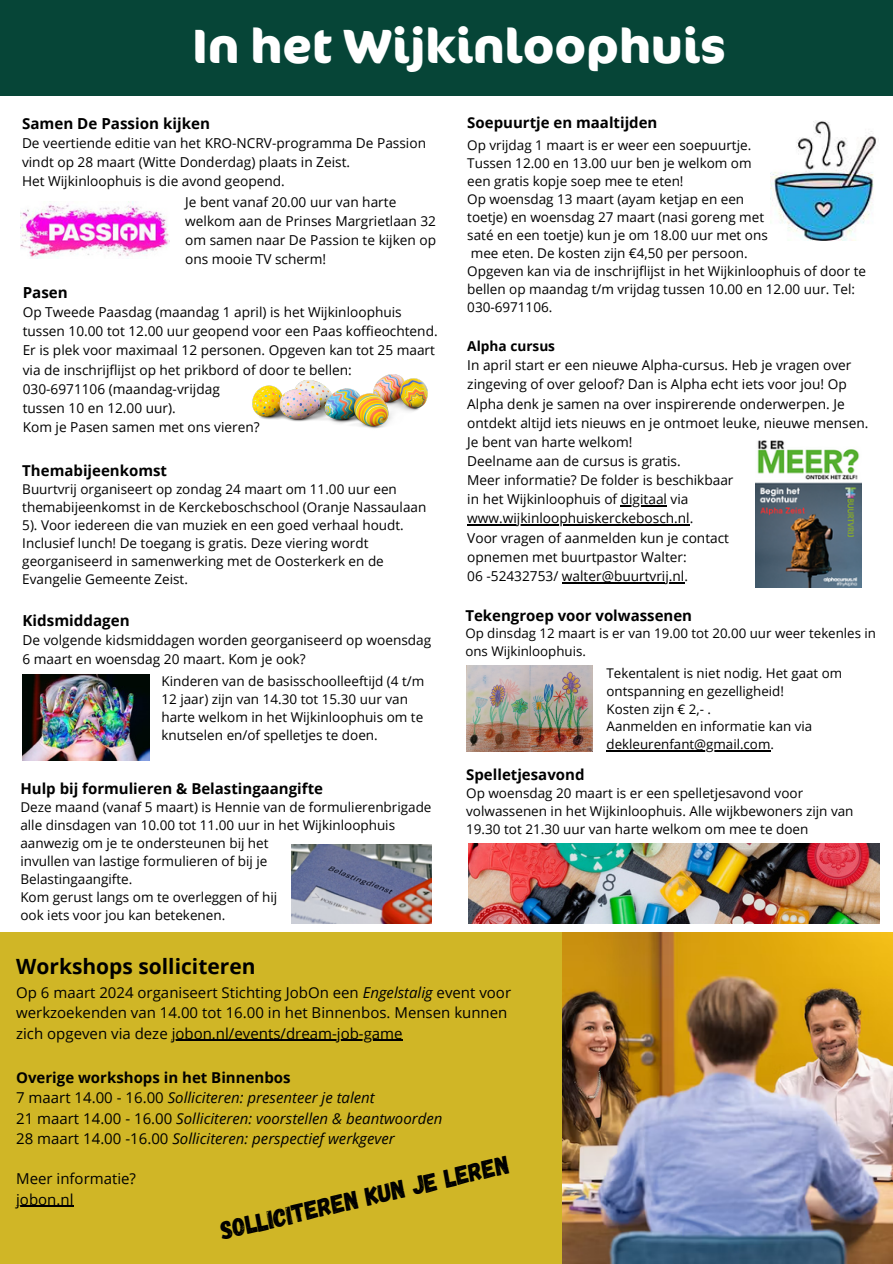
<style>
.page{position:relative;width:893px;height:1264px;background:#fff}
.page>*{position:absolute;margin:0;border:0;box-sizing:border-box;transform-origin:0 0}
.t1{font:700 48px "Cocon OT";color:#fff}
.t2{font:25.5px "Gagalin";color:#000}
.t3{font:700 21px "Open Sans";color:#000}
.t4{font:700 15.15px "Open Sans";color:#000}
.t5{font:15px/20.2px "Open Sans";color:#000}
.t6{font:italic 15px/20.2px "Open Sans";color:#000}
.t7{font:700 15px "Open Sans";color:#000}
.t8{font:13.65px/19.2px "Open Sans";color:#000}
.t9{font:13.5px/18px "Open Sans";color:#000}
.t10{font:13.35px/17.7px "Open Sans";color:#000}
.s1{font-weight:700}
.s2{font-style:italic}
.s3{font-weight:700;font-style:normal}
.s4{font-style:normal}
</style>
<div class="page">
<div style="left:0;top:0;width:892px;height:96px;background:#064537"></div>
<div style="left:0;top:932px;width:892px;height:331px;background:#d0b626"></div>
<img style="left:469px;top:843px;width:410px;height:80px">
<img style="left:562px;top:932px;width:330px;height:331px">
<img style="left:466px;top:665px;width:126px;height:86px">
<hr style="left:606px;top:750px;width:164px;height:1px;background:#000">
<img style="left:770px;top:121px;width:106px;height:120px">
<img style="left:292px;top:844px;width:139px;height:79px">
<img style="left:23px;top:674px;width:127px;height:86px">
<img style="left:252px;top:374px;width:175px;height:55px">
<hr style="left:172px;top:1039px;width:230px;height:1px;background:#000">
<hr style="left:620px;top:505px;width:47px;height:1px;background:#000">
<hr style="left:467px;top:524px;width:222px;height:1px;background:#000">
<hr style="left:562px;top:582px;width:122px;height:1px;background:#000">
<img style="left:755px;top:441px;width:106px;height:146px">
<img style="left:21px;top:202px;width:148px;height:57px">
<hr style="left:16px;top:1205px;width:57px;height:1px;background:#000">
<p class="t1" style="left:192px;top:12px;width:535px">In het Wijkinloophuis</p>
<p class="t4" style="left:22px;top:112px;width:189px">Samen De Passion kijken</p>
<p class="t8" style="left:22px;top:133px;width:405px">De veertiende editie van het KRO-NCRV-programma De Passion vindt op 28 maart (Witte Donderdag) plaats in Zeist.<br>Het Wijkinloophuis is die avond geopend.</p>
<p class="t8" style="left:185px;top:192px;width:252px">Je bent vanaf 20.00 uur van harte welkom aan de Prinses Margrietlaan 32 om samen naar De Passion te kijken op ons mooie TV scherm!</p>
<p class="t4" style="left:23px;top:282px;width:47px">Pasen</p>
<p class="t8" style="left:23px;top:302px;width:416px">Op Tweede Paasdag (maandag 1 april) is het Wijkinloophuis tussen 10.00 tot 12.00 uur geopend voor een Paas koffieochtend.<br>Er is plek voor maximaal 12 personen. Opgeven kan tot 25 maart via de inschrijflijst op het prikbord of door te bellen:<br>030-6971106 (maandag-vrijdag<br>tussen 10 en 12.00 uur).<br>Kom je Pasen samen met ons vieren?</p>
<p class="t7" style="left:22px;top:460px;width:146px">Themabijeenkomst</p>
<p class="t9" style="left:22px;top:480px;width:405px">Buurtvrij organiseert op zondag 24 maart om 11.00 uur een themabijeenkomst in de Kerckeboschschool (Oranje Nassaulaan 5). Voor iedereen die van muziek en een goed verhaal houdt.<br>Inclusief lunch! De toegang is gratis. Deze viering wordt georganiseerd in samenwerking met de Oosterkerk en de Evangelie Gemeente Zeist.</p>
<p class="t4" style="left:23px;top:609px;width:109px">Kidsmiddagen</p>
<p class="t8" style="left:23px;top:630px;width:410px">De volgende kidsmiddagen worden georganiseerd op woensdag<br>6 maart en woensdag 20 maart. Kom je ook?</p>
<p class="t9" style="left:161px;top:672px;width:264px">Kinderen van de basisschoolleeftijd (4 t/m 12 jaar) zijn van 14.30 tot 15.30 uur van harte welkom in het Wijkinloophuis om te knutselen en/of spelletjes te doen.</p>
<p class="t7" style="left:20px;top:778px;width:304px">Hulp bij formulieren &amp; Belastingaangifte</p>
<p class="t9" style="left:20px;top:798px;width:412px">Deze maand (vanaf 5 maart) is Hennie van de formulierenbrigade alle dinsdagen van 10.00 tot 11.00 uur in het Wijkinloophuis aanwezig om je te ondersteunen bij het</p>
<p class="t9" style="left:20px;top:852px;width:248px">invullen van lastige formulieren of bij je</p>
<p class="t9" style="left:20px;top:870px;width:114px">Belastingaangifte.</p>
<p class="t9" style="left:20px;top:888px;width:258px">Kom gerust langs om te overleggen of hij</p>
<p class="t9" style="left:20px;top:906px;width:206px">ook iets voor jou kan betekenen.</p>
<h4 class="t7" style="left:467px;top:112px;width:192px">Soepuurtje en maaltijden</h4>
<p class="t9" style="left:467px;top:136px;width:400px">Op vrijdag 1 maart is er weer een soepuurtje.<br>Tussen 12.00 en 13.00 uur ben je welkom om<br>een gratis kopje soep mee te eten!<br>Op woensdag 13 maart (ayam ketjap en een<br>toetje) en woensdag 27 maart (nasi goreng met<br>saté en een toetje) kun je om 18.00 uur met ons<br>mee eten. De kosten zijn €4,50 per persoon.<br>Opgeven kan via de inschrijflijst in het Wijkinloophuis of door te bellen op maandag t/m vrijdag tussen 10.00 en 12.00 uur. Tel:</p>
<h4 class="t9" style="left:467px;top:298px;width:87px">030-6971106.</h4>
<h4 class="t8" style="left:467px;top:336px;width:402px"><span class="s1">Alpha cursus<br></span>In april start er een nieuwe Alpha-cursus. Heb je vragen over zingeving of over geloof? Dan is Alpha echt iets voor jou! Op Alpha denk je samen na over inspirerende onderwerpen. Je ontdekt altijd iets nieuws en je ontmoet leuke, nieuwe mensen.<br>Je bent van harte welkom!<br>Deelname aan de cursus is gratis.<br>Meer informatie? De folder is beschikbaar<br>in het Wijkinloophuis of digitaal via</h4>
<h4 class="t8" style="left:467px;top:508px;width:263px">www.wijkinloophuiskerckebosch.nl.<br>Voor vragen of aanmelden kun je contact opnemen met buurtpastor Walter:<br>06 -52432753/ walter@buurtvrij.nl.</h4>
<h4 class="t7" style="left:465px;top:604px;width:228px">Tekengroep voor volwassenen</h4>
<p class="t10" style="left:465px;top:624px;width:412px">Op dinsdag 12 maart is er van 19.00 tot 20.00 uur weer tekenles in ons Wijkinloophuis.</p>
<p class="t10" style="left:606px;top:664px;width:237px">Tekentalent is niet nodig. Het gaat om ontspanning en gezelligheid!</p>
<p class="t10" style="left:606px;top:699px;width:106px">Kosten zijn € 2,- .</p>
<h3 class="t10" style="left:606px;top:717px;width:207px">Aanmelden en informatie kan via</h3>
<p class="t10" style="left:606px;top:735px;width:169px">dekleurenfant@gmail.com.</p>
<h4 class="t7" style="left:466px;top:764px;width:120px">Spelletjesavond</h4>
<h4 class="t9" style="left:466px;top:783px;width:389px">Op woensdag 20 maart is er een spelletjesavond voor volwassenen in het Wijkinloophuis. Alle wijkbewoners zijn van<br>19.30 tot 21.30 uur van harte welkom om mee te doen</h4>
<p class="t3" style="left:16px;top:952px;width:241px">Workshops solliciteren</p>
<p class="t5" style="left:16px;top:982px;width:496px">Op 6 maart 2024 organiseert Stichting JobOn een <span class="s2">Engelstalig</span> event voor werkzoekenden van 14.00 tot 16.00 in het Binnenbos. Mensen kunnen zich opgeven via deze jobon.nl/events/dream-job-game</p>
<p class="t6" style="left:16px;top:1067px;width:428px"><span class="s3">Overige workshops in het Binnenbos<br></span><span class="s4">7 maart 14.00 - 16.00</span> Solliciteren: presenteer je talent<br><span class="s4">21 maart 14.00 - 16.00</span> Solliciteren: voorstellen &amp; beantwoorden <span class="s4">28 maart 14.00 -16.00</span> Solliciteren: perspectief werkgever</p>
<p class="t5" style="left:16px;top:1168px;width:121px">Meer informatie? jobon.nl</p>
<h4 class="t2" style="left:217px;top:1214px;width:297px;rotate:-13deg">Solliciteren kun je leren</h4>
</div>
